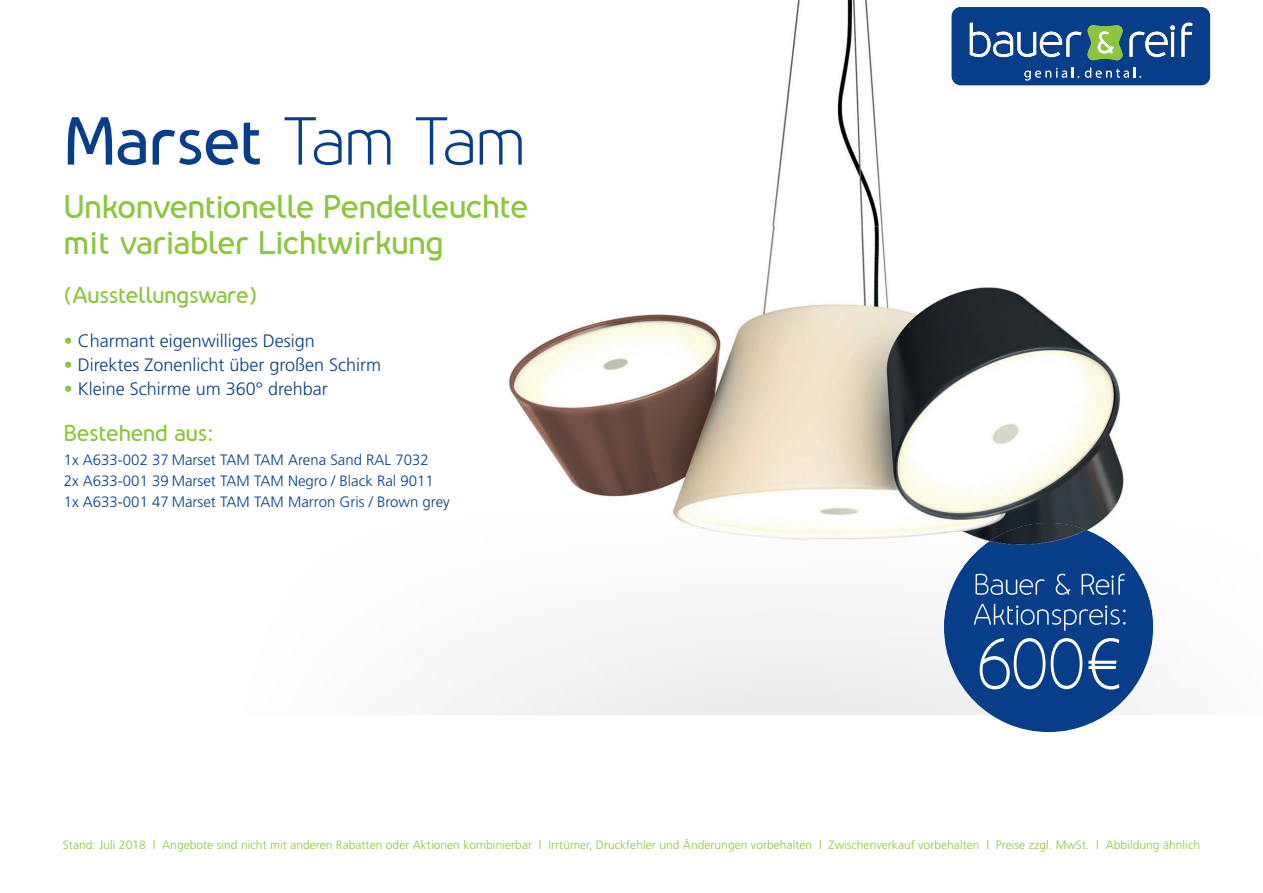
<style>
.page{position:relative;width:1263px;height:893px;background:#fff}
.page>*{position:absolute;margin:0;border:0;box-sizing:border-box;transform-origin:0 0}
.t1{font:300 66px "Nevo";color:#fff;scale:.88 1}
.t2{font:600 61.5px "Nevo";letter-spacing:-.02em;color:#083e89}
.t3{font:600 30px/36px "Nevo";letter-spacing:-.01em;color:#8bc63e}
.t4{font:600 21px "Nevo";letter-spacing:-.02em;color:#8bc63e}
.t5{font:300 18px "Frutiger";color:#083e89}
.t6{font:300 15px/21px "Frutiger";color:#083e89}
.t7{font:300 12px "Frutiger";letter-spacing:.005em;color:#8bc63e}
.s1{font-weight:300}
.s2{color:#8bc63e}
</style>
<div class="page">
<img style="left:947px;top:654px;width:44px;height:61px">
<img style="left:1106px;top:688px;width:28px;height:27px">
<div style="left:944px;top:523px;width:209px;height:209px;background:#083e89;border-radius:50%"></div>
<img style="left:458px;top:0;width:753px;height:226px">
<img style="left:455px;top:226px;width:354px;height:408px">
<img style="left:809px;top:226px;width:315px;height:306px">
<img style="left:455px;top:117px;width:67px;height:48px">
<img style="left:455px;top:195px;width:73px;height:23px">
<img style="left:944px;top:523px;width:209px;height:111px">
<img style="left:975px;top:574px;width:150px;height:21px">
<img style="left:974px;top:604px;width:152px;height:27px">
<div style="left:952px;top:7px;width:258px;height:78px;background:#083e89"></div>
<img style="left:970px;top:23px;width:20px;height:34px">
<img style="left:993px;top:32px;width:20px;height:25px">
<img style="left:1017px;top:32px;width:19px;height:25px">
<img style="left:1040px;top:32px;width:22px;height:25px">
<img style="left:1066px;top:32px;width:15px;height:25px">
<img style="left:1167px;top:32px;width:1px;height:25px">
<img style="left:1129px;top:32px;width:38px;height:25px">
<img style="left:1170px;top:25px;width:5px;height:32px">
<img style="left:1181px;top:23px;width:11px;height:34px">
<img style="left:1087px;top:25px;width:36px;height:35px">
<img style="left:1097px;top:31px;width:17px;height:23px">
<svg style="left:1024px;top:68px;width:55px;height:12px"></svg>
<svg style="left:1085px;top:68px;width:56px;height:10px"></svg>
<h2 class="t2" style="left:64px;top:104px;width:463px">Marset <span class="s1">Tam Tam</span></h2>
<h3 class="t3" style="left:64px;top:188px;width:466px">Unkonventionelle Pendelleuchte mit variabler Lichtwirkung</h3>
<h3 class="t4" style="left:64px;top:283px;width:195px">(Ausstellungsware)</h3>
<h3 class="t5" style="left:64px;top:330px;width:253px"><span class="s2">•</span> Charmant eigenwilliges Design</h3>
<h3 class="t5" style="left:64px;top:354px;width:319px"><span class="s2">•</span> Direktes Zonenlicht über großen Schirm</h3>
<h3 class="t5" style="left:64px;top:378px;width:265px"><span class="s2">•</span> Kleine Schirme um 360° drehbar</h3>
<h3 class="t4" style="left:64px;top:421px;width:151px">Bestehend aus:</h3>
<p class="t6" style="left:64px;top:450px;width:388px">1x A633-002 37 Marset TAM TAM Arena Sand RAL 7032<br>2x A633-001 39 Marset TAM TAM Negro / Black Ral 9011<br>1x A633-001 47 Marset TAM TAM Marron Gris / Brown grey</p>
<h1 class="t1" style="left:977px;top:624px;width:167px">600€</h1>
<p class="t7" style="left:63px;top:838px;width:1139px">Stand: Juli 2018 | Angebote sind nicht mit anderen Rabatten oder Aktionen kombinierbar | Irrtümer, Druckfehler und Änderungen vorbehalten | Zwischenverkauf vorbehalten | Preise zzgl. MwSt. | Abbildung ähnlich</p>
</div>
